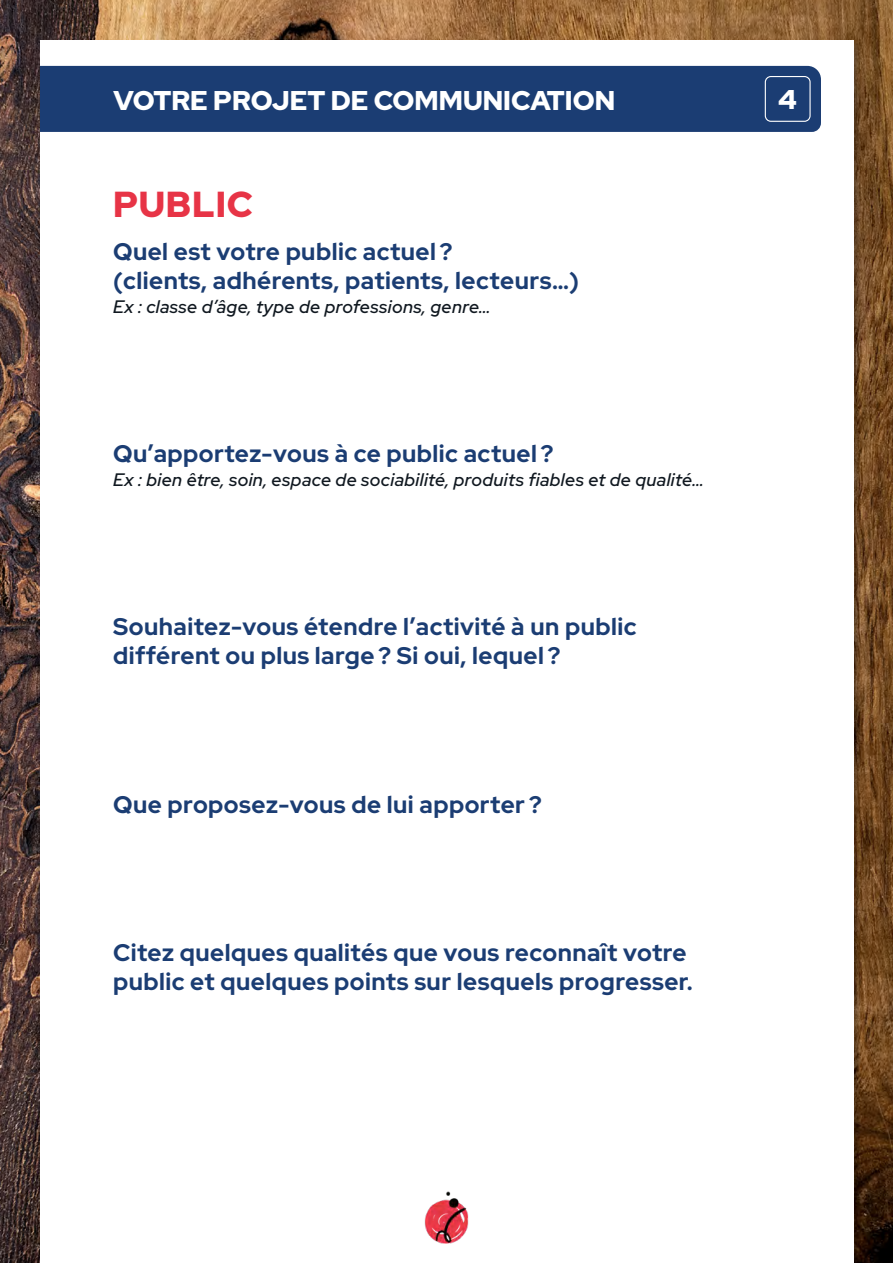
<style>
.page{position:relative;width:893px;height:1263px;background:#fff}
.page>*{position:absolute;margin:0;border:0;box-sizing:border-box;transform-origin:0 0}
.t1{font:900 36px "Red Hat Display";letter-spacing:.02em;color:#e73446}
.t2{font:900 27px "Red Hat Display";color:#fff}
.t3{font:800 24px/28.8px "Red Hat Display";letter-spacing:.02em;color:#1b3d73}
.t4{font:italic 500 18px "Red Hat Display";letter-spacing:.02em;color:#101820}
</style>
<div class="page">
<img style="left:0;top:0;width:893px;height:1263px">
<div style="left:40px;top:40px;width:813px;height:1223px;background:#fff"></div>
<img style="left:424px;top:1191px;width:45px;height:53px">
<div style="left:40px;top:66px;width:781px;height:66px;background:#1b3d73"></div>
<div style="left:765px;top:76px;width:46px;height:46px;border:1px solid #fff;border-radius:6px"></div>
<p class="t2" style="left:113px;top:82px;width:503px">VOTRE PROJET DE COMMUNICATION</p>
<p class="t2" style="left:778px;top:82px;width:20px">4</p>
<h1 class="t1" style="left:113px;top:180px;width:141px">PUBLIC</h1>
<p class="t3" style="left:113px;top:237px;width:468px">Quel est votre public actuel ?<br>(clients, adhérents, patients, lecteurs…)</p>
<p class="t4" style="left:113px;top:295px;width:379px">Ex : classe d’âge, type de professions, genre…</p>
<p class="t3" style="left:113px;top:439px;width:442px">Qu’apportez-vous à ce public actuel ?</p>
<p class="t4" style="left:113px;top:468px;width:592px">Ex : bien être, soin, espace de sociabilité, produits fiables et de qualité…</p>
<p class="t3" style="left:113px;top:611px;width:525px">Souhaitez-vous étendre l’activité à un public différent ou plus large ? Si oui, lequel ?</p>
<p class="t3" style="left:113px;top:789px;width:430px">Que proposez-vous de lui apporter ?</p>
<p class="t3" style="left:113px;top:938px;width:581px">Citez quelques qualités que vous reconnaît votre public et quelques points sur lesquels progresser.</p>
</div>
